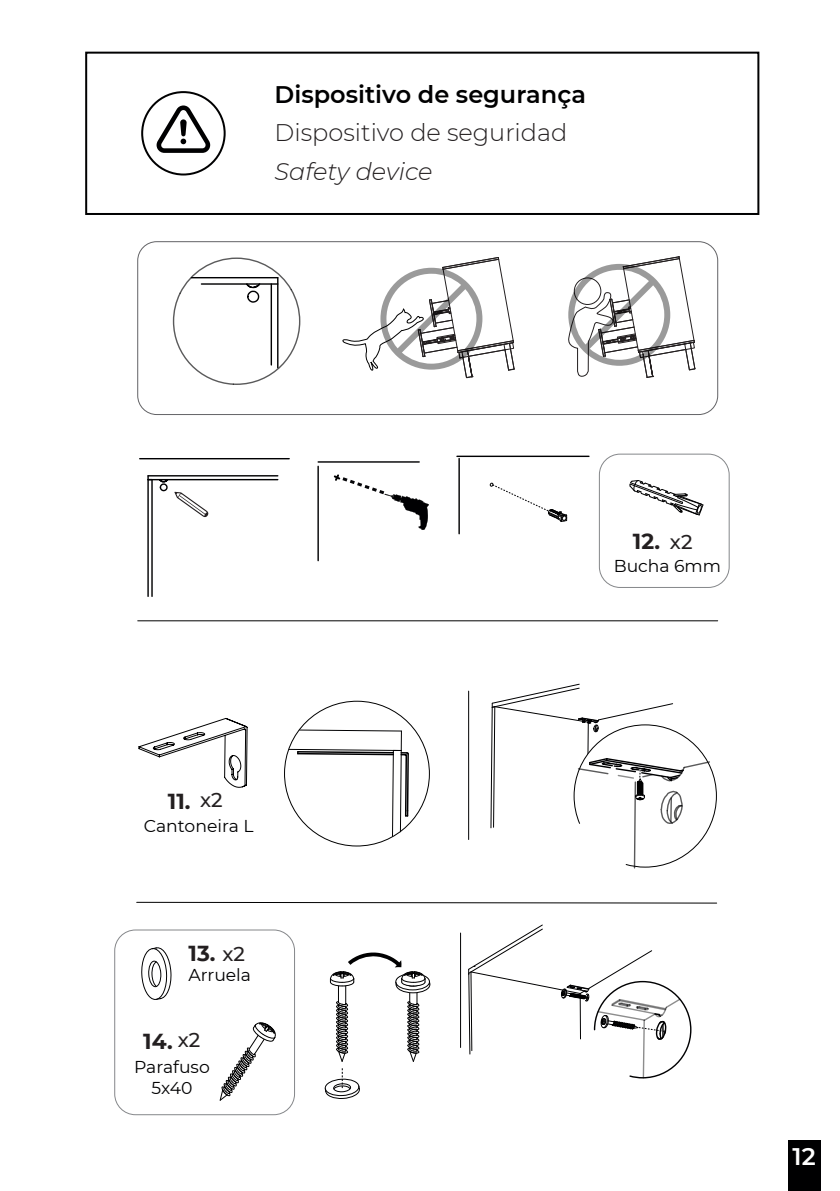
<style>
.page{position:relative;width:840px;height:1191px;background:#fff}
.page>*{position:absolute;margin:0;border:0;box-sizing:border-box;transform-origin:0 0}
.t1{font:600 24px "Montserrat";color:#000001}
.t2{font:300 24px "Montserrat";color:#231f20}
.t3{font:italic 300 24px "Montserrat";color:#231f20}
.t4{font:600 24px "Montserrat";color:#fff}
.t5{font:700 21.6px "Montserrat";color:#231f20}
.t6{font:17.2px/20.6px "Montserrat";color:#000002;text-align:center}
.s1{font-weight:500;font-size:20px}
</style>
<div class="page">
<div style="left:85px;top:52px;width:674px;height:163px;border:2px solid #000001"></div>
<div style="left:141px;top:91px;width:84px;height:84px;border:2px solid #000001;border-radius:50%"></div>
<svg style="left:156px;top:105px;width:54px;height:48px"></svg>
<hr style="left:460px;top:933px;width:1px;height:114px;background:#000002">
<svg style="left:468px;top:924px;width:223px;height:155px"></svg>
<svg style="left:136px;top:901px;width:581px;height:2px"></svg>
<div style="left:114px;top:929px;width:180px;height:186px;border:1px solid #85878a;border-radius:21px"></div>
<svg style="left:324px;top:952px;width:106px;height:147px"></svg>
<svg style="left:219px;top:1022px;width:57px;height:79px"></svg>
<svg style="left:141px;top:947px;width:31px;height:53px"></svg>
<svg style="left:138px;top:256px;width:579px;height:612px"></svg>
<div style="left:137px;top:241px;width:580px;height:174px;border:1px solid #636366;border-radius:19px"></div>
<div style="left:787px;top:1140px;width:32px;height:51px;background:#000001"></div>
<h1 class="t1" style="left:274px;top:77px;width:312px">Dispositivo de segurança</h1>
<h1 class="t2" style="left:274px;top:117px;width:294px">Dispositivo de seguridad</h1>
<h1 class="t3" style="left:274px;top:155px;width:159px">Safety device</h1>
<p class="t5" style="left:168px;top:785px;width:56px">11. <span class="s1">x2</span></p>
<p class="t6" style="left:144px;top:815px;width:111px">Cantoneira L</p>
<p class="t5" style="left:188px;top:937px;width:58px">13. <span class="s1">x2</span></p>
<p class="t6" style="left:188px;top:964px;width:64px">Arruela</p>
<p class="t5" style="left:143px;top:1026px;width:58px">14. <span class="s1">x2</span></p>
<p class="t6" style="left:134px;top:1056px;width:77px">Parafuso<br>5x40</p>
<p class="t5" style="left:632px;top:526px;width:61px">12. <span class="s1">x2</span></p>
<p class="t6" style="left:613px;top:555px;width:109px">Bucha 6mm</p>
<h1 class="t4" style="left:792px;top:1139px;width:25px">12</h1>
</div>
